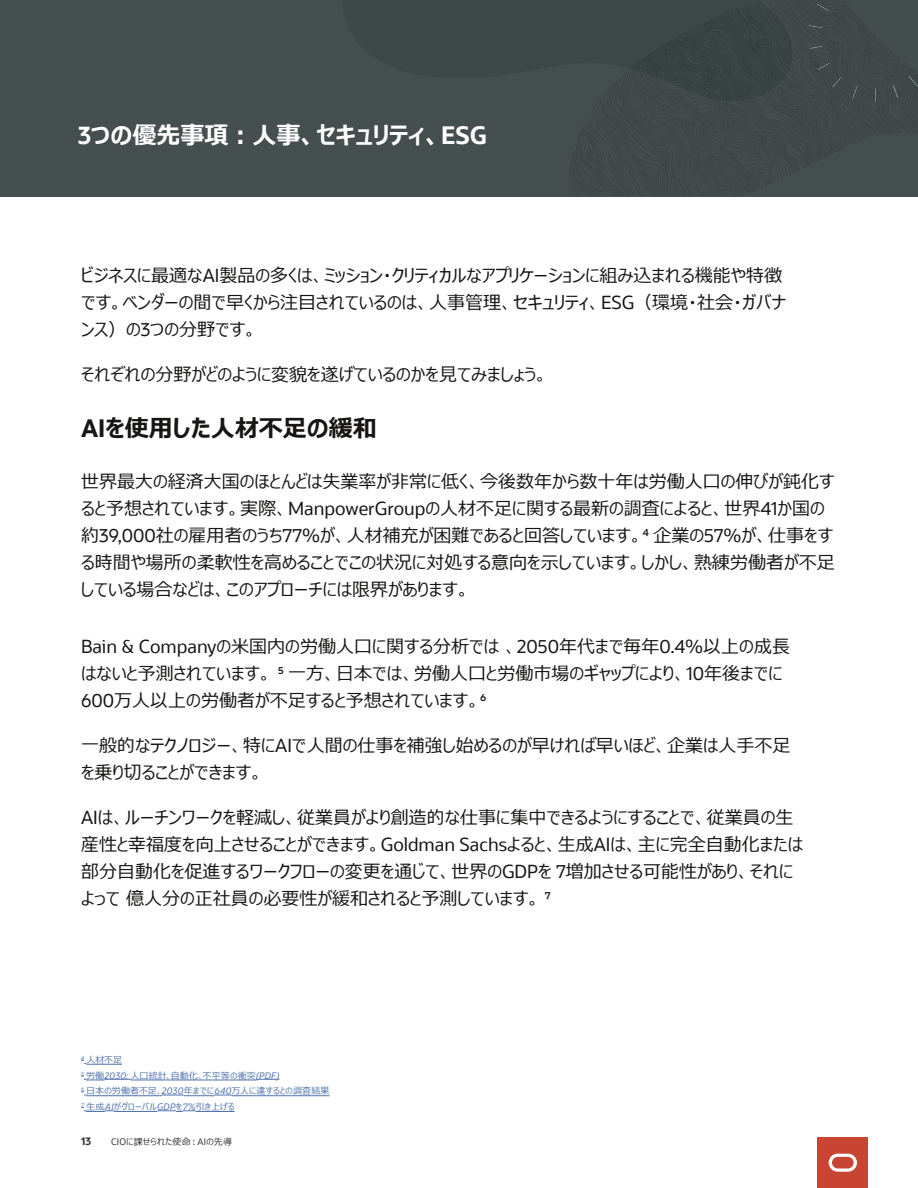
<style>
.page{position:relative;width:918px;height:1188px;background:#fff}
.page>*{position:absolute;margin:0;border:0;box-sizing:border-box;transform-origin:0 0}
.A__Subhead_chapters{font:700 24px "Meiryo UI";color:#fff}
.A__Subhead_chapters-2{font:700 24px "Meiryo UI";color:#171615}
.A__Body_Text{font:18px/27px "Meiryo UI";color:#171615}
.A__Subhead_chapters-3{font:18px/27px "Meiryo UI";color:#171615}
.t1{font:700 10.5px "Oracle Sans";color:#333}
.A___Footnotes{font:italic 9px "Meiryo UI";letter-spacing:.01em;color:#4f73ad}
.t2{font:9px "Meiryo UI";letter-spacing:.025em;color:#333}
.s1{font-family:"Oracle Sans"}
</style>
<div class="page">
<div style="left:0;top:0;width:918px;height:196px;background:#464f4f"></div>
<img style="left:570px;top:0;width:347px;height:195px">
<svg style="left:570px;top:0;width:236px;height:103px;fill:#3c4747"></svg>
<hr style="left:86px;top:1095px;width:76px;height:1px;background:#4f73ad">
<svg style="left:162px;top:1095px;width:22px;height:1px"></svg>
<hr style="left:184px;top:1095px;width:30px;height:1px;background:#4f73ad">
<svg style="left:214px;top:1095px;width:18px;height:1px"></svg>
<hr style="left:232px;top:1095px;width:98px;height:1px;background:#4f73ad">
<svg style="left:81px;top:1076px;width:50px;height:5px"></svg>
<hr style="left:131px;top:1080px;width:125px;height:1px;background:#4f73ad">
<svg style="left:256px;top:1079px;width:23px;height:1px"></svg>
<hr style="left:86px;top:1064px;width:36px;height:1px;background:#4f73ad">
<svg style="left:81px;top:1107px;width:33px;height:5px"></svg>
<hr style="left:114px;top:1111px;width:43px;height:1px;background:#4f73ad">
<svg style="left:157px;top:1110px;width:39px;height:2px"></svg>
<hr style="left:196px;top:1111px;width:39px;height:1px;background:#4f73ad">
<div style="left:818px;top:1137px;width:50px;height:51px;background:#c84534"></div>
<svg style="left:829px;top:1154px;width:28px;height:18px"></svg>
<p class="A__Subhead_chapters" style="left:78px;top:118px;width:410px"><span class="s1">3</span>つの優先事項：人事、セキュリティ、<span class="s1">ESG</span></p>
<p class="A__Body_Text" style="left:81px;top:263px;width:707px">ビジネスに最適な<span class="s1">AI</span>製品の多くは、ミッション・クリティカルなアプリケーションに組み込まれる機能や特徴です。ベンダーの間で早くから注目されているのは、人事管理、セキュリティ、<span class="s1">ESG</span>（環境・社会・ガバナンス）の<span class="s1">3</span>つの分野です。</p>
<p class="A__Body_Text" style="left:81px;top:362px;width:468px">それぞれの分野がどのように変貌を遂げているのかを見てみましょう。</p>
<p class="A__Subhead_chapters-2" style="left:81px;top:411px;width:297px"><span class="s1">AI</span>を使用した人材不足の緩和</p>
<p class="A__Subhead_chapters-3" style="left:81px;top:469px;width:755px">世界最大の経済大国のほとんどは失業率が非常に低く、今後数年から数十年は労働人口の伸びが鈍化すると予想されています。実際、<span class="s1">ManpowerGroup</span>の人材不足に関する最新の調査によると、世界<span class="s1">41</span>か国の約<span class="s1">39,000</span>社の雇用者のうち<span class="s1">77</span>％が、人材補充が困難であると回答しています。<span class="s1">4</span> 企業の<span class="s1">57</span>％が、仕事をする時間や場所の柔軟性を高めることでこの状況に対処する意向を示しています。しかし、熟練労働者が不足している場合などは、このアプローチには限界があります。</p>
<p class="A__Body_Text" style="left:81px;top:634px;width:711px"><span class="s1">Bain &amp; Company</span>の米国内の労働人口に関する分析では 、<span class="s1">2050</span>年代まで毎年<span class="s1">0.4</span>％以上の成長はないと予測されています。 <span class="s1">5</span> 一方、日本では、労働人口と労働市場のギャップにより、<span class="s1">10</span>年後までに<br><span class="s1">600</span>万人以上の労働者が不足すると予想されています。<span class="s1">6</span></p>
<p class="A__Body_Text" style="left:81px;top:733px;width:711px">一般的なテクノロジー、特に<span class="s1">AI</span>で人間の仕事を補強し始めるのが早ければ早いほど、企業は人手不足を乗り切ることができます。</p>
<p class="A__Body_Text" style="left:81px;top:805px;width:724px"><span class="s1">AI</span>は、ルーチンワークを軽減し、従業員がより創造的な仕事に集中できるようにすることで、従業員の生産性と幸福度を向上させることができます。<span class="s1">Goldman Sachs</span>よると、生成<span class="s1">AI</span>は、主に完全自動化または部分自動化を促進するワークフローの変更を通じて、世界の<span class="s1">GDP</span>を <span class="s1">7</span>増加させる可能性があり、それによって 億人分の正社員の必要性が緩和されると予測しています。 <span class="s1">7</span></p>
<p class="A___Footnotes" style="left:81px;top:1053px;width:43px"><sup>4</sup> 人材不足</p>
<p class="A___Footnotes" style="left:81px;top:1101px;width:155px"><sup>7</sup> 生成<span class="s1">AI</span>がグローバル<span class="s1">GDP</span>を<span class="s1">7%</span>引き上げる</p>
<p class="t1" style="left:81px;top:1135px;width:12px">13</p>
<p class="t2" style="left:111px;top:1136px;width:123px"><span class="s1">CIO</span>に課せられた使命：<span class="s1">AI</span>の先導</p>
<p class="A___Footnotes" style="left:81px;top:1069px;width:200px"><sup>5</sup> 労働<span class="s1">2030:</span> 人口統計、自動化、不平等の衝突<span class="s1">(PDF)</span></p>
<p class="A___Footnotes" style="left:81px;top:1085px;width:250px"><sup>6</sup> 日本の労働者不足、<span class="s1">2030</span>年までに<span class="s1">640</span>万人に達するとの調査結果</p>
</div>
